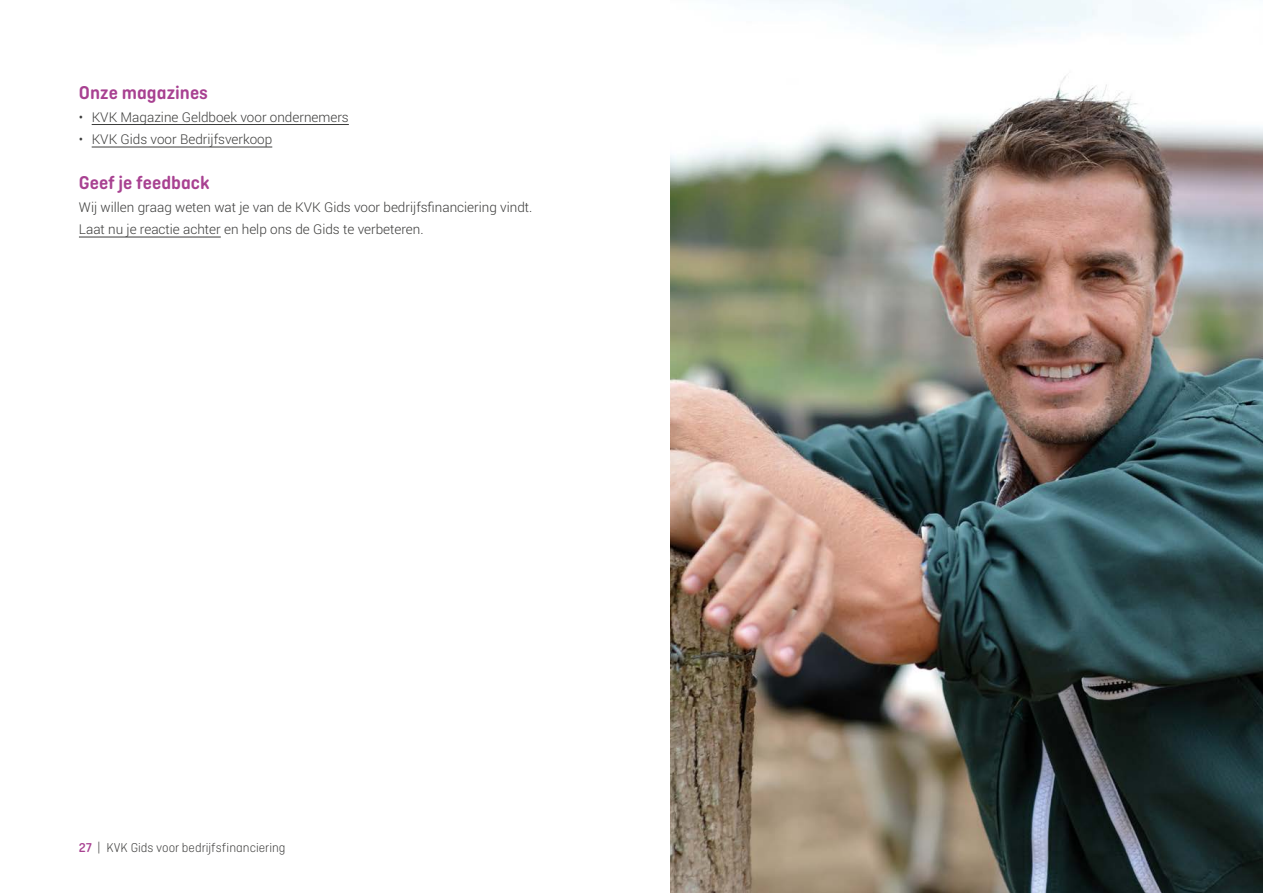
<style>
.page{position:relative;width:1263px;height:893px;background:#fff}
.page>*{position:absolute;margin:0;border:0;box-sizing:border-box;transform-origin:0 0}
.Tussenkopjes{font:600 19.5px "Ciutadella Rounded";color:#a84191}
.Bodytekst{font:300 13.5px/22.5px "Roboto";color:#3c3c3b}
.t1{font:300 13.5px "Ciutadella Rounded";color:#3c3c3b}
.s1{font-weight:500;color:#a84191}
</style>
<div class="page">
<hr style="left:92px;top:124px;width:257px;height:1px;background:#3c3c3b">
<hr style="left:92px;top:147px;width:180px;height:1px;background:#3c3c3b">
<hr style="left:79px;top:237px;width:142px;height:1px;background:#3c3c3b">
<img style="left:671px;top:0;width:592px;height:893px">
<h3 class="Tussenkopjes" style="left:79px;top:82px;width:131px">Onze magazines</h3>
<p class="Bodytekst" style="left:79px;top:105px;width:271px">• KVK Magazine Geldboek voor ondernemers</p>
<p class="Bodytekst" style="left:79px;top:128px;width:195px">• KVK Gids voor Bedrijfsverkoop</p>
<h3 class="Tussenkopjes" style="left:79px;top:172px;width:132px">Geef je feedback</h3>
<p class="Bodytekst" style="left:79px;top:195px;width:455px">Wij willen graag weten wat je van de KVK Gids voor bedrijfsfinanciering vindt.<br>Laat nu je reactie achter en help ons de Gids te verbeteren.</p>
<p class="t1" style="left:79px;top:840px;width:208px"><span class="s1">27</span> | KVK Gids voor bedrijfsfinanciering</p>
</div>
